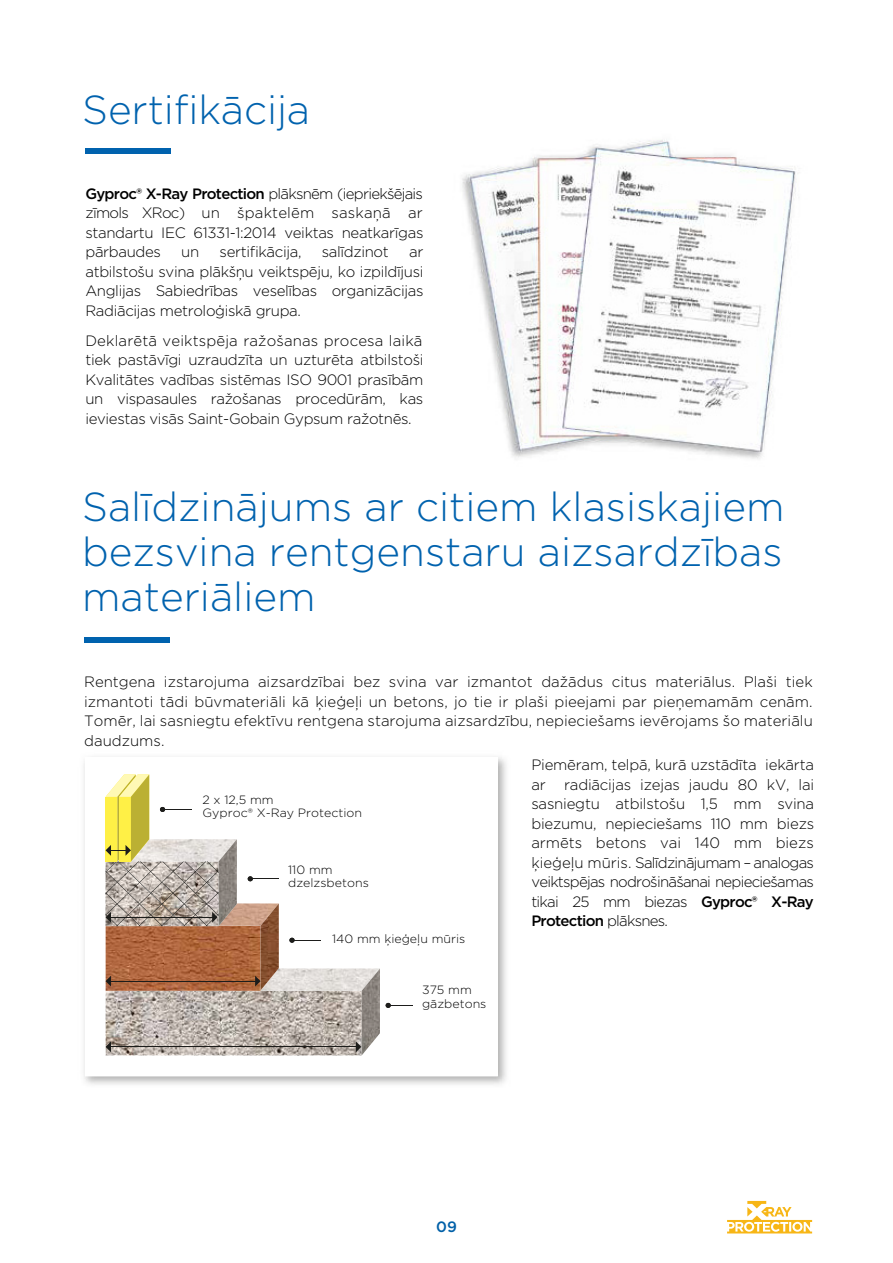
<style>
.page{position:relative;width:893px;height:1263px;background:#fff}
.page>*{position:absolute;margin:0;border:0;box-sizing:border-box;transform-origin:0 0}
.t1{font:300 40.5px/45px "Gotham";color:#0062ae;text-align:justify}
.t2{font:300 15px/19.5px "Gotham";letter-spacing:-.025em;color:#010101;text-align:justify}
.t3{font:500 15px "Gotham";color:#0060a8}
.t4{font:300 12px/13.5px "Gotham";color:#010101;scale:1.04 1}
.s1{font-weight:500}
</style>
<div class="page">
<div style="left:84px;top:637px;width:85px;height:5px;background:#0062ae"></div>
<div style="left:85px;top:148px;width:85px;height:6px;background:#0062ae"></div>
<img style="left:83px;top:757px;width:423px;height:328px">
<div style="left:85px;top:757px;width:413px;height:319px;background:#fff"></div>
<img style="left:106px;top:991px;width:256px;height:64px">
<img style="left:363px;top:991px;width:17px;height:63px">
<img style="left:260px;top:968px;width:102px;height:23px">
<img style="left:362px;top:991px;width:1px;height:64px">
<img style="left:362px;top:968px;width:18px;height:23px">
<img style="left:106px;top:926px;width:154px;height:65px">
<img style="left:237px;top:903px;width:24px;height:23px">
<img style="left:261px;top:903px;width:18px;height:87px">
<img style="left:220px;top:861px;width:17px;height:65px">
<img style="left:220px;top:839px;width:17px;height:22px">
<hr style="left:110px;top:981px;width:146px;height:1px;background:#1d1d1b">
<svg style="left:106px;top:976px;width:5px;height:10px"></svg>
<svg style="left:255px;top:976px;width:6px;height:10px"></svg>
<hr style="left:110px;top:1046px;width:247px;height:1px;background:#1d1d1b">
<svg style="left:106px;top:1041px;width:5px;height:11px"></svg>
<svg style="left:356px;top:1041px;width:5px;height:11px"></svg>
<svg style="left:106px;top:774px;width:114px;height:153px"></svg>
<svg style="left:248px;top:876px;width:31px;height:5px"></svg>
<svg style="left:289px;top:938px;width:32px;height:5px"></svg>
<svg style="left:386px;top:1003px;width:27px;height:5px"></svg>
<svg style="left:727px;top:1201px;width:85px;height:32px"></svg>
<img style="left:462px;top:140px;width:334px;height:319px">
<p class="t1" style="left:82px;top:86px;width:229px">Sertifikācija</p>
<p class="t2" style="left:85px;top:183px;width:340px"><span class="s1">Gyproc® X-Ray Protection</span> plāksnēm (iepriekšējais zīmols XRoc) un špaktelēm saskaņā ar standartu IEC 61331-1:2014 veiktas neatkarīgas pārbaudes</p>
<p class="t2" style="left:181px;top:242px;width:20px">un</p>
<p class="t2" style="left:220px;top:242px;width:83px">sertifikācija,</p>
<p class="t2" style="left:322px;top:242px;width:69px">salīdzinot</p>
<p class="t2" style="left:85px;top:242px;width:340px;text-indent:324px">ar atbilstošu svina plākšņu veiktspēju, ko izpildījusi Anglijas Sabiedrības veselības organizācijas Radiācijas metroloģiskā grupa.</p>
<p class="t2" style="left:85px;top:330px;width:340px">Deklarētā veiktspēja ražošanas procesa laikā tiek pastāvīgi uzraudzīta un uzturēta atbilstoši Kvalitātes vadības sistēmas ISO 9001 prasībām un vispasaules ražošanas procedūrām, kas ieviestas visās Saint-Gobain Gypsum ražotnēs.</p>
<p class="t1" style="left:82px;top:483px;width:704px">Salīdzinājums ar citiem klasiskajiem bezsvina rentgenstaru aizsardzības materiāliem</p>
<p class="t2" style="left:84px;top:672px;width:730px">Rentgena izstarojuma aizsardzībai bez svina var izmantot dažādus citus materiālus. Plaši tiek izmantoti tādi būvmateriāli kā ķieģeļi un betons, jo tie ir plaši pieejami par pieņemamām cenām.<br>Tomēr, lai sasniegtu efektīvu rentgena starojuma aizsardzību, nepieciešams ievērojams šo materiālu daudzums.</p>
<p class="t4" style="left:203px;top:792px;width:155px">2 x 12,5 mm<br>Gyproc® X-Ray Protection</p>
<p class="t4" style="left:288px;top:862px;width:79px">110 mm dzelzsbetons</p>
<p class="t4" style="left:332px;top:932px;width:130px">140 mm ķieģeļu mūris</p>
<p class="t4" style="left:422px;top:983px;width:63px">375 mm gāzbetons</p>
<p class="t2" style="left:531px;top:755px;width:284px">Piemēram, telpā, kurā uzstādīta iekārta ar radiācijas izejas jaudu 80 kV, lai sasniegtu atbilstošu 1,5 mm svina biezumu, nepieciešams 110 mm biezs armēts betons vai 140 mm biezs ķieģeļu mūris. Salīdzinājumam – analogas veiktspējas nodrošināšanai nepieciešamas tikai 25 mm biezas <span class="s1">Gyproc® X-Ray Protection</span> plāksnes.</p>
<p class="t3" style="left:436px;top:1217px;width:22px">09</p>
</div>
